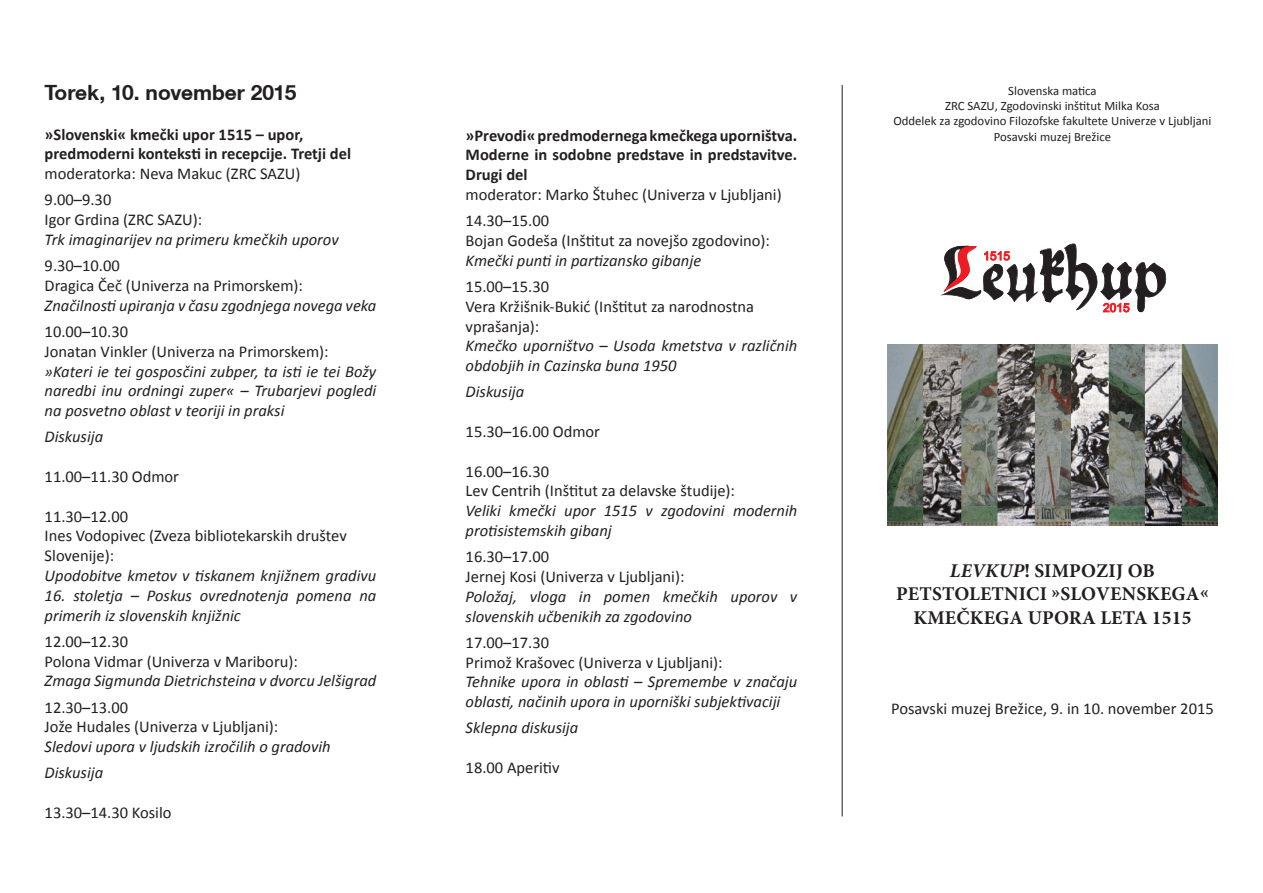
<style>
.page{position:relative;width:1263px;height:893px;background:#fff}
.page>*{position:absolute;margin:0;border:0;box-sizing:border-box;transform-origin:0 0}
.t1{font:700 21px "Helvetica Neue CE";color:#231f20}
.t2{font:700 19.5px/23.4px "Minion Pro";letter-spacing:.01em;color:#231f20;text-align:center}
.t3{font:italic 16.5px/19.8px "Calibri";color:#231f20}
.t4{font:16.5px/19.8px "Calibri";color:#231f20}
.t5{font:700 16.5px/19.8px "Calibri";color:#231f20}
.t6{font:12.75px/15.3px "Calibri";color:#231f20;text-align:center}
.s1{font-style:italic}
</style>
<div class="page">
<hr style="left:842px;top:85px;width:1px;height:731px;background:#231f20">
<img style="left:887px;top:345px;width:330px;height:180px">
<svg style="left:940px;top:243px;width:226px;height:70px"></svg>
<p class="t1" style="left:45px;top:80px;width:253px">Torek, 10. november 2015</p>
<p class="t5" style="left:45px;top:124px;width:308px">»Slovenski« kmečki upor 1515 – upor, predmoderni konteksti in recepcije. Tretji del</p>
<p class="t4" style="left:45px;top:161px;width:257px;line-height:26.2px">moderatorka: Neva Makuc (ZRC SAZU)<br>9.00–9.30</p>
<p class="t4" style="left:45px;top:210px;width:159px">Igor Grdina (ZRC SAZU):</p>
<p class="t3" style="left:45px;top:229px;width:296px">Trk imaginarijev na primeru kmečkih uporov</p>
<p class="t4" style="left:45px;top:256px;width:260px">9.30–10.00<br>Dragica Čeč (Univerza na Primorskem):</p>
<p class="t3" style="left:45px;top:295px;width:333px">Značilnosti upiranja v času zgodnjega novega veka</p>
<p class="t4" style="left:45px;top:322px;width:285px">10.00–10.30<br>Jonatan Vinkler (Univerza na Primorskem):</p>
<p class="t3" style="left:45px;top:361px;width:333px;text-align:justify">»Kateri ie tei gosposčini zubper, ta isti ie tei Božy naredbi inu ordningi zuper« – Trubarjevi pogledi na posvetno oblast v teoriji in praksi</p>
<p class="t3" style="left:45px;top:426px;width:60px">Diskusija</p>
<p class="t4" style="left:45px;top:467px;width:136px">11.00–11.30 Odmor</p>
<p class="t4" style="left:45px;top:506px;width:304px">11.30–12.00<br>Ines Vodopivec (Zveza bibliotekarskih društev<br>Slovenije):</p>
<p class="t3" style="left:45px;top:565px;width:333px">Upodobitve kmetov v tiskanem knjižnem gradivu</p>
<p class="t3" style="left:45px;top:585px;width:333px">16. stoletja – Poskus ovrednotenja pomena na primerih iz slovenskih knjižnic</p>
<p class="t4" style="left:45px;top:631px;width:255px">12.00–12.30<br>Polona Vidmar (Univerza v Mariboru):</p>
<p class="t3" style="left:45px;top:670px;width:333px">Zmaga Sigmunda Dietrichsteina v dvorcu Jelšigrad</p>
<p class="t4" style="left:45px;top:697px;width:235px">12.30–13.00<br>Jože Hudales (Univerza v Ljubljani):</p>
<p class="t3" style="left:45px;top:733px;width:288px;line-height:26.2px">Sledovi upora v ljudskih izročilih o gradovih<br>Diskusija</p>
<p class="t4" style="left:45px;top:803px;width:128px">13.30–14.30 Kosilo</p>
<p class="t5" style="left:466px;top:125px;width:333px;text-align:justify">»Prevodi« predmodernega kmečkega uporništva.<br>Moderne in sodobne predstave in predstavitve.<br>Drugi del</p>
<p class="t4" style="left:466px;top:181px;width:318px;line-height:26.2px">moderator: Marko Štuhec (Univerza v Ljubljani)<br>14.30–15.00</p>
<p class="t4" style="left:466px;top:231px;width:306px">Bojan Godeša (Inštitut za novejšo zgodovino):</p>
<p class="t3" style="left:466px;top:250px;width:237px">Kmečki punti in partizansko gibanje</p>
<p class="t4" style="left:466px;top:277px;width:290px">15.00–15.30<br>Vera Kržišnik-Bukić (Inštitut za narodnostna vprašanja):</p>
<p class="t3" style="left:466px;top:335px;width:333px">Kmečko uporništvo – Usoda kmetstva v različnih obdobjih in Cazinska buna 1950</p>
<p class="t3" style="left:466px;top:381px;width:60px">Diskusija</p>
<p class="t4" style="left:466px;top:422px;width:136px">15.30–16.00 Odmor</p>
<p class="t4" style="left:466px;top:461px;width:271px">16.00–16.30<br>Lev Centrih (Inštitut za delavske študije):</p>
<p class="t3" style="left:466px;top:500px;width:333px">Veliki kmečki upor 1515 v zgodovini modernih protisistemskih gibanj</p>
<p class="t4" style="left:466px;top:547px;width:220px">16.30–17.00<br>Jernej Kosi (Univerza v Ljubljani):</p>
<p class="t3" style="left:466px;top:586px;width:333px">Položaj, vloga in pomen kmečkih uporov v slovenskih učbenikih za zgodovino</p>
<p class="t4" style="left:466px;top:632px;width:258px">17.00–17.30<br>Primož Krašovec (Univerza v Ljubljani):</p>
<p class="t3" style="left:466px;top:671px;width:333px">Tehnike upora in oblasti – Spremembe v značaju oblasti, načinih upora in uporniški subjektivaciji</p>
<p class="t3" style="left:466px;top:717px;width:114px">Sklepna diskusija</p>
<p class="t4" style="left:466px;top:758px;width:95px">18.00 Aperitiv</p>
<p class="t6" style="left:893px;top:83px;width:320px">Slovenska matica<br>ZRC SAZU, Zgodovinski inštitut Milka Kosa<br>Oddelek za zgodovino Filozofske fakultete Univerze v Ljubljani Posavski muzej Brežice</p>
<p class="t2" style="left:896px;top:559px;width:314px"><span class="s1">LEVKUP</span>! SIMPOZIJ OB<br>PETSTOLETNICI »SLOVENSKEGA«<br>KMEČKEGA UPORA LETA 1515</p>
<p class="t4" style="left:891px;top:698px;width:324px">Posavski muzej Brežice, 9. in 10. november 2015</p>
</div>
